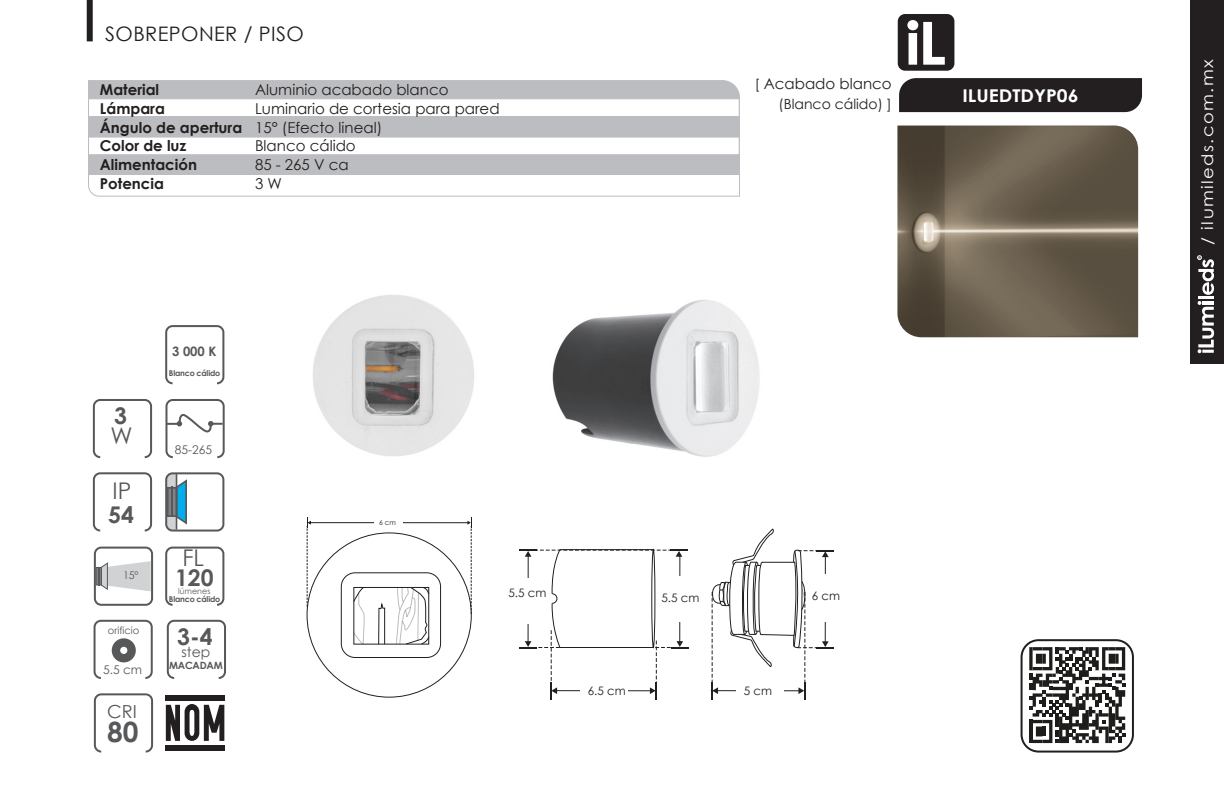
<style>
.page{position:relative;width:1224px;height:792px;background:#fff}
.page>*{position:absolute;margin:0;border:0;box-sizing:border-box;transform-origin:0 0}
.t1{font:700 28px "Century Gothic";color:#57585a}
.t2{font:700 23px "Century Gothic";color:#57585a}
.t3{font:23px "Century Gothic";color:#57585a}
.t4{font:20px "Century Gothic";letter-spacing:.02em;color:#231f20}
.t5{font:18px "Century Gothic";color:#57585a}
.t6{font:700 17.6px "Century Gothic";color:#fff;scale:1.1 1}
.t7{font:16px "Century Gothic";letter-spacing:.08em;color:#fff;scale:1.12 1}
.t8{font:15px "Century Gothic";color:#231f20}
.t9{font:700 15px "Century Gothic";color:#231f20}
.t10{font:14px "Century Gothic";color:#231f20}
.t11{font:14px "Century Gothic";color:#57585a}
.t12{font:700 13px "Century Gothic";color:#57585a}
.t13{font:12px "Century Gothic";color:#57585a}
.t14{font:11.6px "Century Gothic";color:#231f20}
.t15{font:10.6px "Century Gothic";color:#57585a}
.t16{font:10px "Century Gothic";color:#57585a}
.t17{font:700 10px "Century Gothic";letter-spacing:-.025em;color:#57585a}
.t18{font:700 8px "Century Gothic";letter-spacing:-.025em;color:#57585a}
.t19{font:8px "Century Gothic";color:#57585a}
.t20{font:7px "Century Gothic";color:#231f20}
.s1{font-size:14px}
</style>
<div class="page">
<div style="left:1190px;top:0;width:34px;height:364px;background:#231f20"></div>
<hr style="left:1198px;top:296px;width:16px;height:3px;background:#fff">
<svg style="left:1198px;top:301px;width:16px;height:52px"></svg>
<svg style="left:1197px;top:255px;width:17px;height:40px"></svg>
<div style="left:93px;top:399px;width:59px;height:59px;border:2px solid #57585a;border-radius:6px"></div>
<div style="left:93px;top:472px;width:59px;height:60px;border:2px solid #57585a;border-radius:6px"></div>
<div style="left:165px;top:399px;width:60px;height:59px;border:2px solid #57585a;border-radius:6px"></div>
<svg style="left:165px;top:413px;width:60px;height:20px"></svg>
<div style="left:166px;top:695px;width:59px;height:5px;background:#231f20"></div>
<div style="left:166px;top:746px;width:59px;height:5px;background:#231f20"></div>
<svg style="left:166px;top:704px;width:58px;height:37px"></svg>
<div style="left:94px;top:693px;width:59px;height:60px;border:2px solid #57585a;border-radius:6px"></div>
<div style="left:165px;top:547px;width:59px;height:59px;border:2px solid #57585a;border-radius:6px"></div>
<div style="left:167px;top:620px;width:59px;height:59px;border:2px solid #57585a;border-radius:6px"></div>
<div style="left:94px;top:620px;width:59px;height:59px;border:2px solid #57585a;border-radius:6px"></div>
<div style="left:112px;top:638px;width:24px;height:24px;background:#57585a;border-radius:50%"></div>
<div style="left:120px;top:647px;width:7px;height:7px;background:#fff;border-radius:50%"></div>
<svg style="left:97px;top:561px;width:53px;height:30px"></svg>
<div style="left:94px;top:547px;width:59px;height:59px;border:2px solid #57585a;border-radius:6px"></div>
<img style="left:552px;top:299px;width:208px;height:158px">
<img style="left:313px;top:295px;width:161px;height:161px">
<hr style="left:310px;top:522px;width:159px;height:1px;background:#231f20">
<svg style="left:467px;top:518px;width:5px;height:96px"></svg>
<svg style="left:307px;top:518px;width:4px;height:88px"></svg>
<div style="left:374px;top:517px;width:29px;height:11px;background:#fff"></div>
<div style="left:341px;top:573px;width:100px;height:85px;border:1px solid #231f20;border-radius:14px"></div>
<div style="left:354px;top:587px;width:75px;height:57px;border:1px solid #231f20"></div>
<svg style="left:378px;top:603px;width:7px;height:42px"></svg>
<svg style="left:353px;top:587px;width:11px;height:57px"></svg>
<svg style="left:396px;top:587px;width:33px;height:57px"></svg>
<svg style="left:711px;top:529px;width:123px;height:170px"></svg>
<svg style="left:520px;top:549px;width:168px;height:150px"></svg>
<svg style="left:168px;top:475px;width:19px;height:54px"></svg>
<hr style="left:171px;top:487px;width:2px;height:30px;background:#57585a">
<div style="left:165px;top:472px;width:59px;height:60px;border:2px solid #57585a;border-radius:6px"></div>
<hr style="left:176px;top:474px;width:1px;height:56px;background:#57585a">
<div style="left:1021px;top:639px;width:113px;height:114px;border:2px solid #231f20;border-radius:17px"></div>
<div style="left:165px;top:325px;width:59px;height:59px;border:2px solid #57585a;border-radius:6px"></div>
<svg style="left:1029px;top:647px;width:96px;height:96px"></svg>
<div style="left:87px;top:0;width:6px;height:41px;background:#231f20"></div>
<img style="left:897px;top:126px;width:241px;height:211px">
<div style="left:899px;top:78px;width:243px;height:34px;background:#231f20"></div>
<div style="left:898px;top:14px;width:56px;height:57px;background:#231f20;border-radius:7px"></div>
<svg style="left:907px;top:20px;width:38px;height:45px"></svg>
<div style="left:88px;top:80px;width:652px;height:93px;background:#bcbdc0"></div>
<div style="left:88px;top:98px;width:652px;height:19px;background:#fff;border:1px solid #bcbdc0"></div>
<div style="left:88px;top:137px;width:652px;height:18px;background:#fff;border:1px solid #bcbdc0"></div>
<svg style="left:88px;top:173px;width:652px;height:24px"></svg>
<p class="t4" style="left:105px;top:22px;width:200px">SOBREPONER / PISO</p>
<p class="t8" style="left:755px;top:75px;width:138px"><span class="s1">[</span> Acabado blanco</p>
<p class="t10" style="left:779px;top:95px;width:115px">(Blanco cálido) ]</p>
<p class="t9" style="left:100px;top:80px;width:61px">Material</p>
<p class="t6" style="left:962px;top:84px;width:107px">ILUEDTDYP06</p>
<p class="t9" style="left:100px;top:99px;width:67px">Lámpara</p>
<p class="t9" style="left:100px;top:118px;width:144px">Ángulo de apertura</p>
<p class="t9" style="left:100px;top:137px;width:88px">Color de luz</p>
<p class="t9" style="left:100px;top:155px;width:99px">Alimentación</p>
<p class="t9" style="left:100px;top:174px;width:66px">Potencia</p>
<p class="t8" style="left:255px;top:80px;width:195px">Aluminio acabado blanco</p>
<p class="t8" style="left:255px;top:99px;width:246px">Luminario de cortesia para pared</p>
<p class="t8" style="left:255px;top:118px;width:129px">15° (Efecto lineal)</p>
<p class="t8" style="left:255px;top:137px;width:102px">Blanco cálido</p>
<p class="t8" style="left:255px;top:156px;width:95px">85 - 265 V ca</p>
<p class="t8" style="left:255px;top:174px;width:28px">3 W</p>
<p class="t2" style="left:114px;top:402px;width:14px">3</p>
<p class="t3" style="left:111px;top:422px;width:24px">W</p>
<p class="t3" style="left:113px;top:477px;width:20px">IP</p>
<p class="t2" style="left:108px;top:501px;width:27px">54</p>
<p class="t15" style="left:123px;top:568px;width:17px">15º</p>
<p class="t16" style="left:108px;top:624px;width:33px">orificio</p>
<p class="t13" style="left:103px;top:662px;width:40px">5.5 cm</p>
<p class="t5" style="left:107px;top:701px;width:31px">CRI</p>
<p class="t1" style="left:107px;top:715px;width:33px">80</p>
<p class="t12" style="left:172px;top:343px;width:46px">3 000 K</p>
<p class="t18" style="left:169px;top:368px;width:53px">Blanco cálido</p>
<p class="t13" style="left:175px;top:442px;width:39px">85-265</p>
<p class="t3" style="left:182px;top:544px;width:23px">FL</p>
<p class="t2" style="left:175px;top:563px;width:40px">120</p>
<p class="t19" style="left:178px;top:586px;width:34px">lúmenes</p>
<p class="t18" style="left:169px;top:594px;width:53px">Blanco cálido</p>
<p class="t2" style="left:177px;top:622px;width:37px">3-4</p>
<p class="t11" style="left:182px;top:643px;width:30px">step</p>
<p class="t17" style="left:169px;top:659px;width:55px">MACADAM</p>
<p class="t20" style="left:379px;top:518px;width:18px">6 cm</p>
<p class="t14" style="left:509px;top:586px;width:39px">5.5 cm</p>
<p class="t14" style="left:661px;top:590px;width:39px">5.5 cm</p>
<p class="t14" style="left:588px;top:683px;width:39px">6.5 cm</p>
<p class="t14" style="left:744px;top:683px;width:30px">5 cm</p>
<p class="t14" style="left:812px;top:589px;width:30px">6 cm</p>
<p class="t7" style="left:1198px;top:245px;width:167px;rotate:-90deg">/ ilumileds.com.mx</p>
</div>
